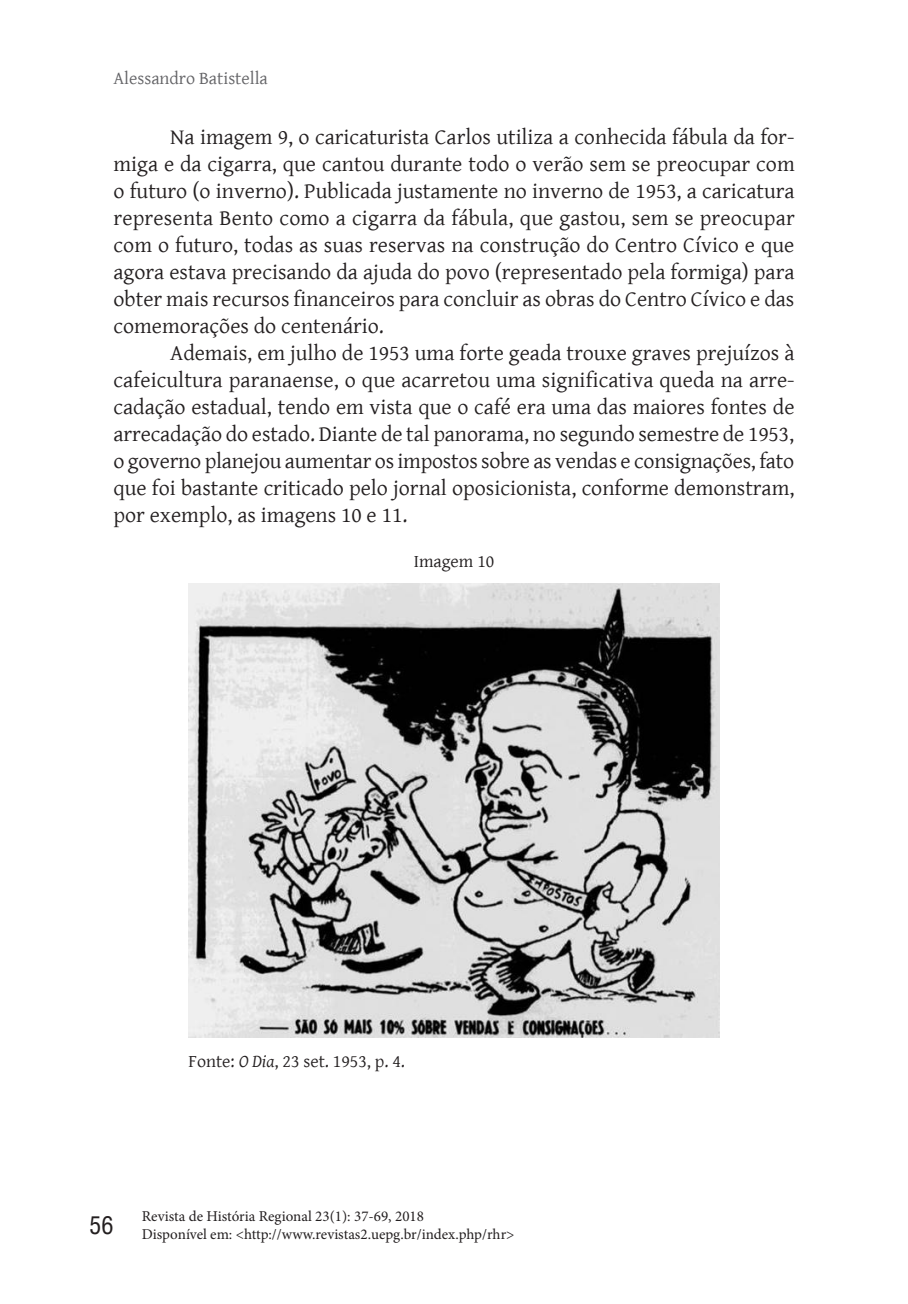
<style>
.page{position:relative;width:908px;height:1304px;background:#fff}
.page>*{position:absolute;margin:0;border:0;box-sizing:border-box;transform-origin:0 0}
.t1{font:condensed 24px "Helvetica";color:#231f20}
.t2{font:22px/27px "Gentium Basic";color:#231f20;text-align:justify}
.t3{font:18px "Gentium Basic";color:#231f20}
.t4{font:18px "Gentium Basic";color:#636366}
.t5{font:15px/18px "Minion Pro";color:#231f20}
.s1{font-style:italic}
</style>
<div class="page">
<img style="left:188px;top:584px;width:531px;height:453px">
<p class="t4" style="left:113px;top:65px;width:156px">Alessandro Batistella</p>
<p class="t2" style="left:113px;top:123px;width:682px;text-indent:57px">Na imagem 9, o caricaturista Carlos utiliza a conhecida fábula da for&shy;miga e da cigarra, que cantou durante todo o verão sem se preocupar com o futuro (o inverno). Publicada justamente no inverno de 1953, a caricatura representa Bento como a cigarra da fábula, que gastou, sem se preocupar com o futuro, todas as suas reservas na construção do Centro Cívico e que agora estava precisando da ajuda do povo (representado pela formiga) para obter mais recursos financeiros para concluir as obras do Centro Cívico e das comemorações do centenário.</p>
<p class="t2" style="left:113px;top:339px;width:682px;text-indent:57px">Ademais, em julho de 1953 uma forte geada trouxe graves prejuízos à cafeicultura paranaense, o que acarretou uma significativa queda na arre&shy;cadação estadual, tendo em vista que o café era uma das maiores fontes de arrecadação do estado. Diante de tal panorama, no segundo semestre de 1953, o governo planejou aumentar os impostos sobre as vendas e consignações, fato que foi bastante criticado pelo jornal oposicionista, conforme demonstram, por exemplo, as imagens 10 e 11.</p>
<p class="t3" style="left:413px;top:548px;width:82px">Imagem 10</p>
<p class="t3" style="left:188px;top:1048px;width:218px">Fonte: <span class="s1">O Dia</span>, 23 set. 1953, p. 4.</p>
<p class="t1" style="left:89px;top:1209px;width:25px">56</p>
<p class="t5" style="left:142px;top:1207px;width:374px">Revista de História Regional 23(1): 37-69, 2018<br>Disponível em: &lt;http://www.revistas2.uepg.br/index.php/rhr&gt;</p>
</div>
